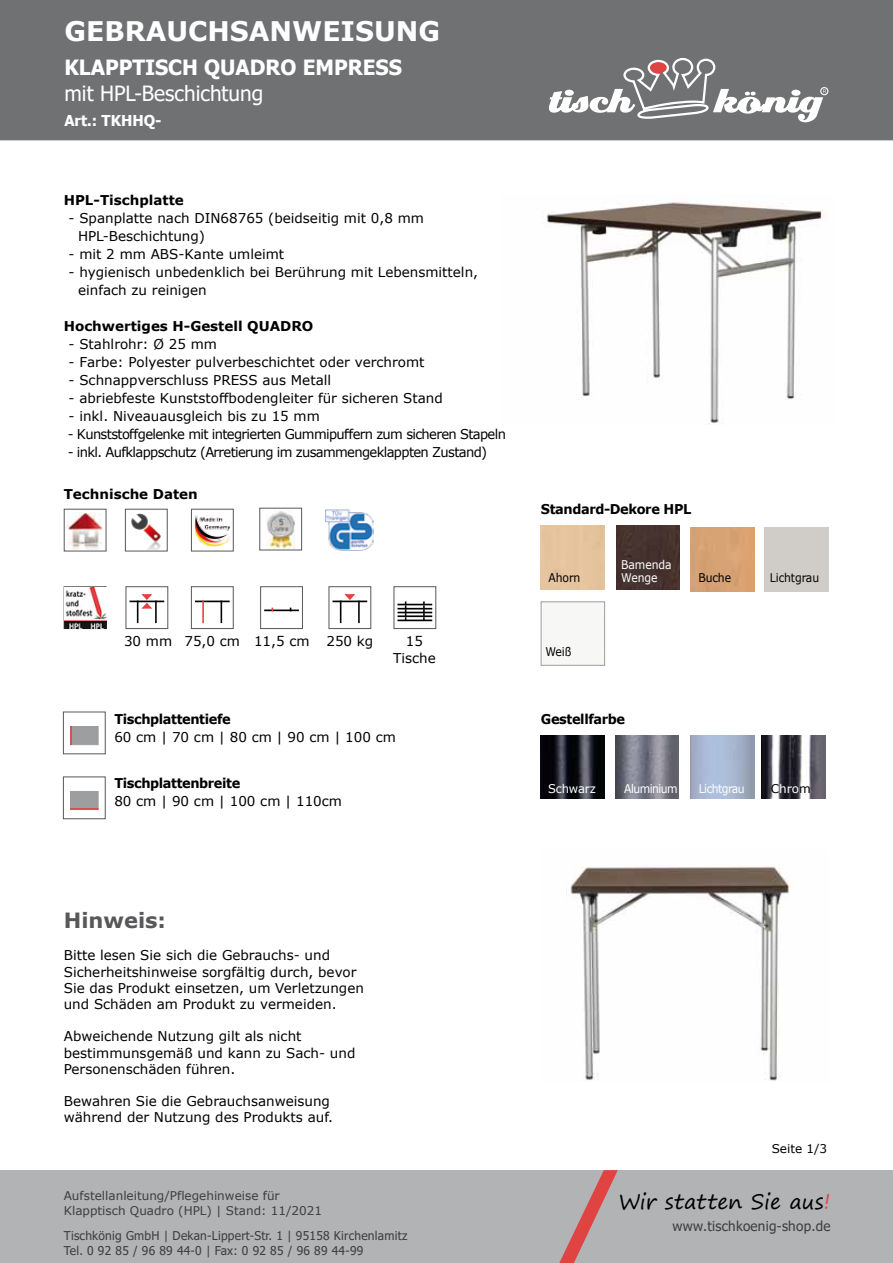
<style>
.page{position:relative;width:893px;height:1263px;background:#fff}
.page>*{position:absolute;margin:0;border:0;box-sizing:border-box;transform-origin:0 0}
.t1{font:700 27px "Verdana";color:#fff}
.t2{font:700 21px "Tahoma";color:#fff}
.t3{font:21px "Tahoma";color:#fff}
.t4{font:21px "Segoe Print";letter-spacing:.005em;color:#000}
.t5{font:700 21px "Verdana";color:#58585a}
.t6{font:700 15px "Tahoma";color:#fff}
.t7{font:13.65px "Tahoma";letter-spacing:.02em;color:#3e3d40}
.t8{font:13.5px/16.2px "Verdana";color:#000}
.t9{font:13.5px "Verdana";letter-spacing:-.05em;color:#000}
.t10{font:700 13.5px "Verdana";letter-spacing:-.03em;color:#000;scale:.96 1}
.t11{font:700 13.5px "Verdana";color:#000}
.t12{font:12.15px/15px "Tahoma";letter-spacing:.02em;color:#3e3d40}
.t13{font:12px/14.4px "Verdana";color:#3e3d40}
.t14{font:12px "Verdana";letter-spacing:-.01em;color:#000;scale:.9 1}
.t15{font:12px "Verdana";letter-spacing:-.05em;color:#fff;scale:.9 1}
.t16{font:12px/13.5px "Verdana";letter-spacing:-.015em;color:#fff;scale:.9 1}
.t17{font:12px "Verdana";letter-spacing:-.01em;color:#000}
.t18{font:12px "Verdana";letter-spacing:-.015em;color:#fff;scale:.96 1}
.t19{font:12px "Verdana";letter-spacing:-.015em;color:#fff}
.s1{color:#000}
.s2{color:#df4443}
</style>
<div class="page">
<img style="left:542px;top:202px;width:283px;height:222px">
<div style="left:0;top:1170px;width:893px;height:93px;background:#b1b3b4"></div>
<div style="left:0;top:0;width:893px;height:140px;background:#707172"></div>
<svg style="left:559px;top:1170px;width:59px;height:93px;background:#bc9898"></svg>
<div style="left:820px;top:87px;width:8px;height:8px;border:1px solid #fff;border-radius:50%"></div>
<svg style="left:549px;top:57px;width:277px;height:65px"></svg>
<img style="left:326px;top:509px;width:47px;height:42px">
<img style="left:566px;top:866px;width:224px;height:215px">
<div style="left:63px;top:776px;width:43px;height:43px;background:#fff;border:1px solid #58585a"></div>
<div style="left:70px;top:791px;width:28px;height:19px;background:#9c9e9f"></div>
<hr style="left:70px;top:808px;width:28px;height:2px;background:#df4443">
<div style="left:63px;top:712px;width:43px;height:42px;background:#fff;border:1px solid #58585a"></div>
<div style="left:70px;top:726px;width:28px;height:19px;background:#9c9e9f"></div>
<svg style="left:70px;top:726px;width:2px;height:19px"></svg>
<img style="left:541px;top:735px;width:64px;height:64px">
<img style="left:615px;top:735px;width:64px;height:64px">
<img style="left:761px;top:735px;width:64px;height:64px">
<div style="left:260px;top:586px;width:43px;height:43px;background:#fff;border:1px solid #58585a"></div>
<hr style="left:264px;top:609px;width:35px;height:2px;background:#000">
<svg style="left:394px;top:586px;width:42px;height:43px"></svg>
<hr style="left:397px;top:619px;width:35px;height:2px;background:#000">
<hr style="left:397px;top:615px;width:35px;height:2px;background:#000">
<hr style="left:397px;top:612px;width:35px;height:1px;background:#000">
<hr style="left:397px;top:608px;width:35px;height:1px;background:#000">
<svg style="left:405px;top:601px;width:1px;height:18px"></svg>
<svg style="left:423px;top:601px;width:2px;height:19px"></svg>
<hr style="left:397px;top:604px;width:35px;height:1px;background:#000">
<div style="left:191px;top:509px;width:43px;height:42px;background:#fff;border:1px solid #58585a"></div>
<img style="left:194px;top:515px;width:37px;height:31px">
<div style="left:125px;top:509px;width:43px;height:42px;background:#fff;border:1px solid #58585a"></div>
<img style="left:131px;top:513px;width:30px;height:36px">
<div style="left:64px;top:509px;width:42px;height:42px;background:#fff;border:1px solid #58585a"></div>
<img style="left:67px;top:512px;width:36px;height:37px">
<div style="left:191px;top:586px;width:43px;height:43px;background:#fff;border:1px solid #58585a"></div>
<svg style="left:221px;top:602px;width:1px;height:21px"></svg>
<hr style="left:195px;top:601px;width:35px;height:1px;background:#000">
<hr style="left:202px;top:601px;width:2px;height:22px;background:#df4443">
<div style="left:329px;top:586px;width:42px;height:43px;background:#fff;border:1px solid #58585a"></div>
<hr style="left:358px;top:601px;width:2px;height:22px;background:#000">
<hr style="left:332px;top:601px;width:35px;height:1px;background:#000">
<svg style="left:340px;top:594px;width:16px;height:29px"></svg>
<div style="left:126px;top:586px;width:42px;height:43px;background:#fff;border:1px solid #58585a"></div>
<hr style="left:155px;top:601px;width:2px;height:22px;background:#000">
<hr style="left:130px;top:601px;width:34px;height:1px;background:#000">
<svg style="left:137px;top:594px;width:16px;height:29px"></svg>
<img style="left:265px;top:511px;width:30px;height:37px">
<div style="left:259px;top:508px;width:43px;height:42px;border:1px solid #58585a"></div>
<div style="left:64px;top:586px;width:42px;height:43px;background:#7a7a7b"></div>
<img style="left:64px;top:587px;width:42px;height:42px">
<div style="left:543px;top:608px;width:60px;height:55px;background:#f7f7f5"></div>
<div style="left:541px;top:602px;width:64px;height:63px;border:1px solid #9c9e9f"></div>
<div style="left:616px;top:526px;width:64px;height:64px;background:#45322d"></div>
<h1 class="t1" style="left:64px;top:12px;width:377px">GEBRAUCHSANWEISUNG</h1>
<h2 class="t2" style="left:64px;top:53px;width:339px">KLAPPTISCH QUADRO EMPRESS</h2>
<h2 class="t3" style="left:64px;top:79px;width:200px">mit HPL-Beschichtung</h2>
<p class="t6" style="left:64px;top:110px;width:99px">Art.: TKHHQ-</p>
<p class="t11" style="left:64px;top:191px;width:122px">HPL-Tischplatte</p>
<p class="t8" style="left:78px;top:209px;width:347px;line-height:18px;text-indent:-10px">- Spanplatte nach DIN68765 (beidseitig mit 0,8 mm<br>HPL-Beschichtung)</p>
<p class="t8" style="left:69px;top:246px;width:217px">- mit 2 mm ABS-Kante umleimt</p>
<p class="t8" style="left:78px;top:263px;width:402px;line-height:18px;text-indent:-10px">- hygienisch unbedenklich bei Berührung mit Lebensmitteln, einfach zu reinigen</p>
<p class="t11" style="left:64px;top:317px;width:251px">Hochwertiges H-Gestell QUADRO</p>
<p class="t8" style="left:69px;top:336px;width:150px">- Stahlrohr: Ø 25 mm</p>
<p class="t8" style="left:69px;top:354px;width:358px">- Farbe: Polyester pulverbeschichtet oder verchromt</p>
<p class="t8" style="left:69px;top:372px;width:264px">- Schnappverschluss PRESS aus Metall</p>
<p class="t8" style="left:69px;top:390px;width:376px">- abriebfeste Kunststoffbodengleiter für sicheren Stand</p>
<p class="t8" style="left:69px;top:408px;width:253px">- inkl. Niveauausgleich bis zu 15 mm</p>
<p class="t9" style="left:68px;top:425px;width:440px">- Kunststoffgelenke mit integrierten Gummipuffern zum sicheren Stapeln</p>
<p class="t9" style="left:68px;top:443px;width:421px">- inkl. Aufklappschutz (Arretierung im zusammengeklappten Zustand)</p>
<p class="t11" style="left:64px;top:485px;width:136px">Technische Daten</p>
<p class="t8" style="left:124px;top:633px;width:50px">30 mm</p>
<p class="t8" style="left:184px;top:633px;width:190px">75,0 cm 11,5 cm 250 kg</p>
<p class="t8" style="left:393px;top:633px;width:44px;text-align:center">15<br>Tische</p>
<p class="t10" style="left:114px;top:710px;width:123px">Tischplattentiefe</p>
<p class="t8" style="left:114px;top:729px;width:283px">60 cm | 70 cm | 80 cm | 90 cm | 100 cm</p>
<p class="t10" style="left:114px;top:773px;width:133px">Tischplattenbreite</p>
<p class="t8" style="left:114px;top:793px;width:229px">80 cm | 90 cm | 100 cm | 110cm</p>
<p class="t10" style="left:541px;top:499px;width:158px">Standard-Dekore HPL</p>
<p class="t16" style="left:621px;top:557px;width:57px">Bamenda<br>Wenge</p>
<p class="t14" style="left:549px;top:569px;width:37px">Ahorn</p>
<p class="t14" style="left:698px;top:570px;width:38px">Buche</p>
<p class="t14" style="left:770px;top:570px;width:56px">Lichtgrau</p>
<p class="t14" style="left:545px;top:644px;width:30px">Weiß</p>
<p class="t10" style="left:541px;top:710px;width:89px">Gestellfarbe</p>
<p class="t18" style="left:548px;top:780px;width:51px">Schwarz</p>
<p class="t15" style="left:624px;top:780px;width:61px">Aluminium</p>
<p class="t15" style="left:699px;top:780px;width:52px">Lichtgrau</p>
<p class="t19" style="left:771px;top:781px;width:42px"><span class="s1">C</span>hro<span class="s1">m</span></p>
<h2 class="t5" style="left:64px;top:905px;width:104px">Hinweis:</h2>
<p class="t8" style="left:64px;top:947px;width:302px">Bitte lesen Sie sich die Gebrauchs- und Sicherheitshinweise sorgfältig durch, bevor Sie das Produkt einsetzen, um Verletzungen und Schäden am Produkt zu vermeiden.</p>
<p class="t8" style="left:64px;top:1028px;width:293px">Abweichende Nutzung gilt als nicht bestimmunsgemäß und kann zu Sach- und<br>Personenschäden führen.</p>
<p class="t8" style="left:64px;top:1093px;width:271px">Bewahren Sie die Gebrauchsanweisung während der Nutzung des Produkts auf.</p>
<p class="t13" style="left:64px;top:1189px;width:260px">Aufstellanleitung/Pflegehinweise für<br>Klapptisch Quadro (HPL) | Stand: 11/2021</p>
<p class="t12" style="left:64px;top:1229px;width:345px">Tischkönig GmbH | Dekan-Lippert-Str. 1 | 95158 Kirchenlamitz<br>Tel. 0 92 85 / 96 89 44-0 | Fax: 0 92 85 / 96 89 44-99</p>
<p class="t17" style="left:772px;top:1140px;width:57px">Seite 1/3</p>
<h2 class="t4" style="left:619px;top:1183px;width:213px">Wir statten Sie aus<span class="s2">!</span></h2>
<p class="t7" style="left:673px;top:1217px;width:159px">www.tischkoenig-shop.de</p>
</div>
